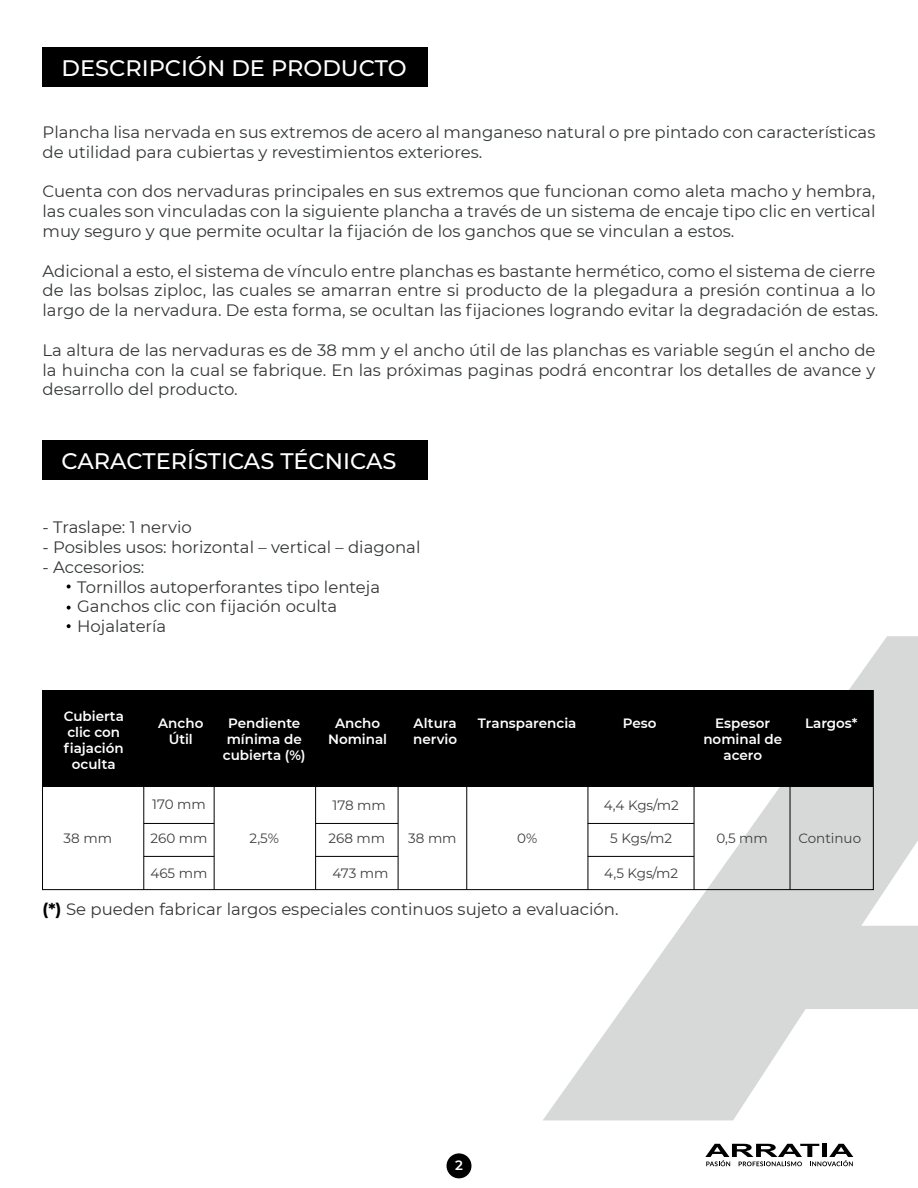
<style>
.page{position:relative;width:918px;height:1188px;background:#fff}
.page>*{position:absolute;margin:0;border:0;box-sizing:border-box;transform-origin:0 0}
.t1{font:500 22.5px "Montserrat";color:#fff}
.t2{font:16.5px/19.8px "Montserrat";color:#333637}
.t3{font:600 13.5px/16.2px "Montserrat";color:#fff;text-align:center}
.t4{font:13.5px "Montserrat";color:#3e3e3f}
.s1{font-weight:700;color:#000}
</style>
<div class="page">
<svg style="left:543px;top:636px;width:375px;height:484px;fill:#d7d9d8"></svg>
<div style="left:43px;top:691px;width:830px;height:96px;background:#000"></div>
<div style="left:42px;top:690px;width:832px;height:200px;border:1px solid #000"></div>
<hr style="left:143px;top:691px;width:1px;height:199px;background:#000">
<hr style="left:214px;top:691px;width:1px;height:199px;background:#000">
<hr style="left:315px;top:691px;width:1px;height:199px;background:#000">
<hr style="left:398px;top:697px;width:1px;height:192px;background:#000">
<hr style="left:466px;top:691px;width:1px;height:199px;background:#000">
<hr style="left:588px;top:691px;width:1px;height:199px;background:#000">
<hr style="left:694px;top:691px;width:1px;height:199px;background:#000">
<hr style="left:790px;top:691px;width:1px;height:199px;background:#000">
<hr style="left:144px;top:823px;width:70px;height:1px;background:#000">
<hr style="left:144px;top:856px;width:70px;height:1px;background:#000">
<hr style="left:316px;top:823px;width:82px;height:1px;background:#000">
<hr style="left:316px;top:856px;width:82px;height:1px;background:#000">
<hr style="left:588px;top:823px;width:106px;height:1px;background:#000">
<hr style="left:588px;top:856px;width:106px;height:1px;background:#000">
<svg style="left:705px;top:1144px;width:148px;height:22px"></svg>
<div style="left:447px;top:1153px;width:24px;height:25px;background:#000;border-radius:50%"></div>
<div style="left:43px;top:47px;width:385px;height:40px;background:#000"></div>
<div style="left:43px;top:440px;width:385px;height:39px;background:#000"></div>
<svg style="left:67px;top:585px;width:4px;height:4px"></svg>
<svg style="left:67px;top:606px;width:4px;height:4px"></svg>
<svg style="left:67px;top:624px;width:4px;height:4px"></svg>
<h1 class="t1" style="left:61px;top:53px;width:347px">DESCRIPCIÓN DE PRODUCTO</h1>
<p class="t2" style="left:43px;top:122px;width:834px">Plancha lisa nervada en sus extremos de acero al manganeso natural o pre pintado con características de utilidad para cubiertas y revestimientos exteriores.</p>
<p class="t2" style="left:43px;top:181px;width:834px;text-align:justify">Cuenta con dos nervaduras principales en sus extremos que funcionan como aleta macho y hembra, las cuales son vinculadas con la siguiente plancha a través de un sistema de encaje tipo clic en vertical muy seguro y que permite ocultar la fijación de los ganchos que se vinculan a estos.</p>
<p class="t2" style="left:43px;top:260px;width:837px">Adicional a esto, el sistema de vínculo entre planchas es bastante hermético, como el sistema de cierre de las bolsas ziploc, las cuales se amarran entre si producto de la plegadura a presión continua a lo largo de la nervadura. De esta forma, se ocultan las fijaciones logrando evitar la degradación de estas.</p>
<p class="t2" style="left:43px;top:339px;width:835px;text-align:justify">La altura de las nervaduras es de 38 mm y el ancho útil de las planchas es variable según el ancho de la huincha con la cual se fabrique. En las próximas paginas podrá encontrar los detalles de avance y desarrollo del producto.</p>
<h1 class="t1" style="left:61px;top:445px;width:337px">CARACTERÍSTICAS TÉCNICAS</h1>
<p class="t2" style="left:43px;top:517px;width:151px">- Traslape: 1 nervio</p>
<p class="t2" style="left:43px;top:537px;width:379px">- Posibles usos: horizontal – vertical – diagonal</p>
<p class="t2" style="left:77px;top:556px;width:305px;text-indent:-35px">- Accesorios:<br>Tornillos autoperforantes tipo lenteja<br>Ganchos clic con fijación oculta<br>Hojalatería</p>
<p class="t3" style="left:64px;top:707px;width:62px">Cubierta clic con fiajación oculta</p>
<p class="t3" style="left:158px;top:715px;width:47px">Ancho<br>Útil</p>
<p class="t3" style="left:328px;top:715px;width:61px">Ancho<br>Nominal</p>
<p class="t3" style="left:413px;top:715px;width:45px;text-align:left">Altura nervio</p>
<p class="t3" style="left:478px;top:715px;width:100px">Transparencia</p>
<p class="t3" style="left:623px;top:715px;width:35px">Peso</p>
<p class="t3" style="left:703px;top:715px;width:80px">Espesor nominal de acero</p>
<p class="t3" style="left:228px;top:715px;width:74px">Pendiente</p>
<p class="t3" style="left:805px;top:715px;width:54px">Largos*</p>
<p class="t3" style="left:223px;top:731px;width:84px;text-align:left">mínima de cubierta (%)</p>
<p class="t4" style="left:64px;top:829px;width:50px">38 mm</p>
<p class="t4" style="left:152px;top:795px;width:55px">170 mm</p>
<p class="t4" style="left:151px;top:829px;width:58px">260 mm</p>
<p class="t4" style="left:250px;top:829px;width:31px">2,5%</p>
<p class="t4" style="left:517px;top:829px;width:22px">0%</p>
<p class="t4" style="left:150px;top:864px;width:58px">465 mm</p>
<p class="t4" style="left:332px;top:795px;width:55px">178 mm</p>
<p class="t4" style="left:329px;top:829px;width:58px">268 mm</p>
<p class="t4" style="left:333px;top:864px;width:57px">473 mm</p>
<p class="t4" style="left:408px;top:829px;width:50px">38 mm</p>
<p class="t4" style="left:604px;top:795px;width:77px">4,4 Kgs/m2</p>
<p class="t4" style="left:610px;top:829px;width:63px">5 Kgs/m2</p>
<p class="t4" style="left:716px;top:829px;width:53px">0,5 mm</p>
<p class="t4" style="left:798px;top:829px;width:64px">Continuo</p>
<p class="t4" style="left:604px;top:864px;width:75px">4,5 Kgs/m2</p>
<p class="t2" style="left:43px;top:898px;width:578px"><span class="s1">(*)</span> Se pueden fabricar largos especiales continuos sujeto a evaluación.</p>
<p class="t3" style="left:455px;top:1157px;width:9px">2</p>
</div>
